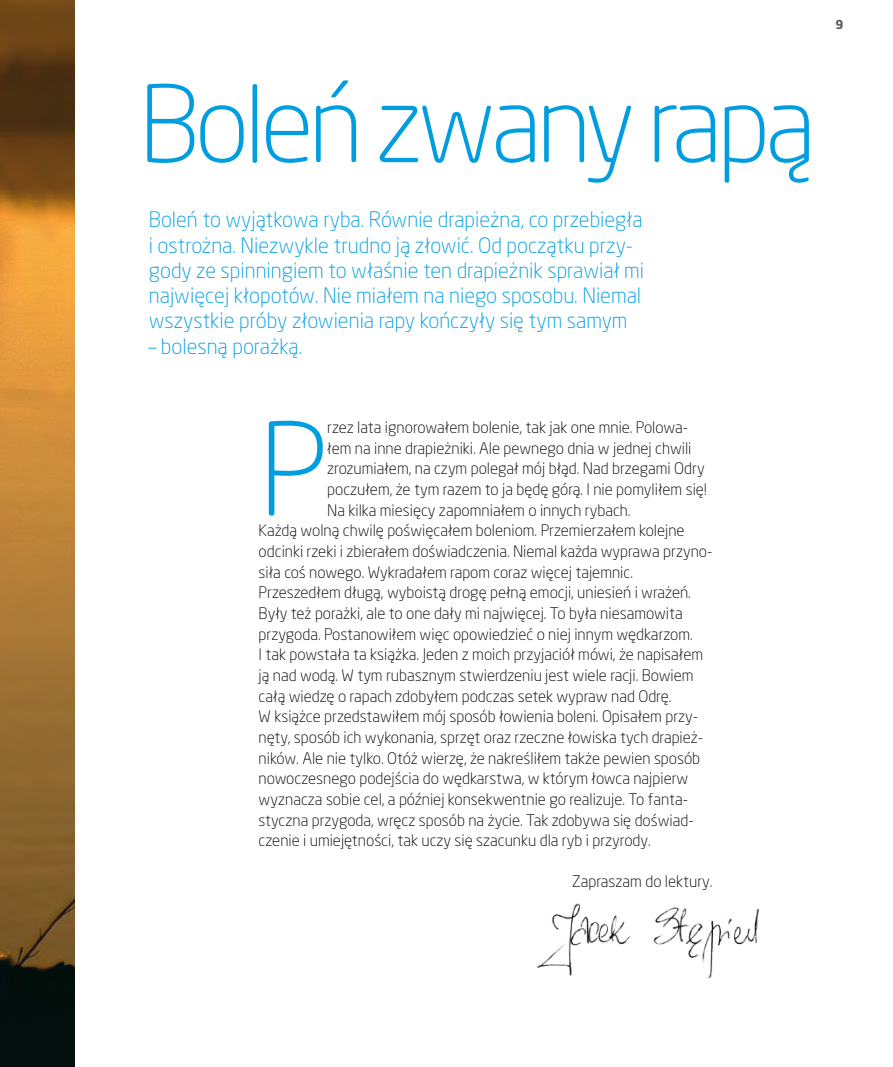
<style>
.page{position:relative;width:893px;height:1067px;background:#fff}
.page>*{position:absolute;margin:0;border:0;box-sizing:border-box;transform-origin:0 0}
.t1{font:300 126.88px "Neo Sans Pro";color:#009ee0}
.t2{font:300 105px "Neo Sans Pro";letter-spacing:-.05em;color:#009ee0}
.t3{font:300 21px/25.2px "Neo Sans Pro";color:#009ee0}
.t4{font:300 15.75px "Neo Sans Pro";color:#000}
.t5{font:700 12.25px "Neo Sans Pro";color:#58585a}
</style>
<div class="page">
<img style="left:0;top:0;width:74px;height:1067px">
<img style="left:537px;top:884px;width:222px;height:95px">
<h2 class="t2" style="left:139px;top:61px;width:679px">Boleń zwany rapą</h2>
<p class="t3" style="left:149px;top:207px;width:497px">Boleń to wyjątkowa ryba. Równie drapieżna, co przebiegła i ostrożna. Niezwykle trudno ją złowić. Od początku przy&shy;gody ze spinningiem to właśnie ten drapieżnik sprawiał mi najwięcej kłopotów. Nie miałem na niego sposobu. Niemal wszystkie próby złowienia rapy kończyły się tym samym</p>
<h3 class="t3" style="left:149px;top:333px;width:155px">– bolesną porażką.</h3>
<h1 class="t1" style="left:259px;top:394px;width:70px">P</h1>
<p class="t4" style="left:327px;top:418px;width:363px">rzez lata ignorowałem bolenie, tak jak one mnie. Polowa-</p>
<p class="t4" style="left:327px;top:438px;width:366px">łem na inne drapieżniki. Ale pewnego dnia w jednej chwili</p>
<p class="t4" style="left:327px;top:459px;width:379px">zrozumiałem, na czym polegał mój błąd. Nad brzegami Odry</p>
<p class="t4" style="left:327px;top:480px;width:381px">poczułem, że tym razem to ja będę górą. I nie pomyliłem się!</p>
<p class="t4" style="left:327px;top:500px;width:305px">Na kilka miesięcy zapomniałem o innych rybach.</p>
<p class="t4" style="left:259px;top:521px;width:427px">Każdą wolną chwilę poświęcałem boleniom. Przemierzałem kolejne</p>
<p class="t4" style="left:259px;top:542px;width:455px">odcinki rzeki i zbierałem doświadczenia. Niemal każda wyprawa przyno-</p>
<p class="t4" style="left:259px;top:562px;width:376px">siła coś nowego. Wykradałem rapom coraz więcej tajemnic.</p>
<p class="t4" style="left:259px;top:583px;width:434px">Przeszedłem długą, wyboistą drogę pełną emocji, uniesień i wrażeń.</p>
<p class="t4" style="left:259px;top:604px;width:426px">Były też porażki, ale to one dały mi najwięcej. To była niesamowita</p>
<p class="t4" style="left:259px;top:624px;width:436px">przygoda. Postanowiłem więc opowiedzieć o niej innym wędkarzom.</p>
<p class="t4" style="left:259px;top:645px;width:446px">I tak powstała ta książka. Jeden z moich przyjaciół mówi, że napisałem</p>
<p class="t4" style="left:259px;top:665px;width:436px">ją nad wodą. W tym rubasznym stwierdzeniu jest wiele racji. Bowiem</p>
<p class="t4" style="left:259px;top:686px;width:414px">całą wiedzę o rapach zdobyłem podczas setek wypraw nad Odrę.</p>
<p class="t4" style="left:259px;top:707px;width:441px">W książce przedstawiłem mój sposób łowienia boleni. Opisałem przy-</p>
<p class="t4" style="left:259px;top:727px;width:446px">nęty, sposób ich wykonania, sprzęt oraz rzeczne łowiska tych drapież-</p>
<p class="t4" style="left:259px;top:748px;width:443px">ników. Ale nie tylko. Otóż wierzę, że nakreśliłem także pewien sposób</p>
<p class="t4" style="left:259px;top:769px;width:431px">nowoczesnego podejścia do wędkarstwa, w którym łowca najpierw</p>
<p class="t4" style="left:259px;top:789px;width:431px">wyznacza sobie cel, a później konsekwentnie go realizuje. To fanta-</p>
<p class="t4" style="left:259px;top:810px;width:437px">styczna przygoda, wręcz sposób na życie. Tak zdobywa się doświad-</p>
<p class="t4" style="left:259px;top:831px;width:394px">czenie i umiejętności, tak uczy się szacunku dla ryb i przyrody.</p>
<p class="t4" style="left:572px;top:872px;width:142px">Zapraszam do lektury.</p>
<p class="t5" style="left:835px;top:17px;width:9px">9</p>
</div>
